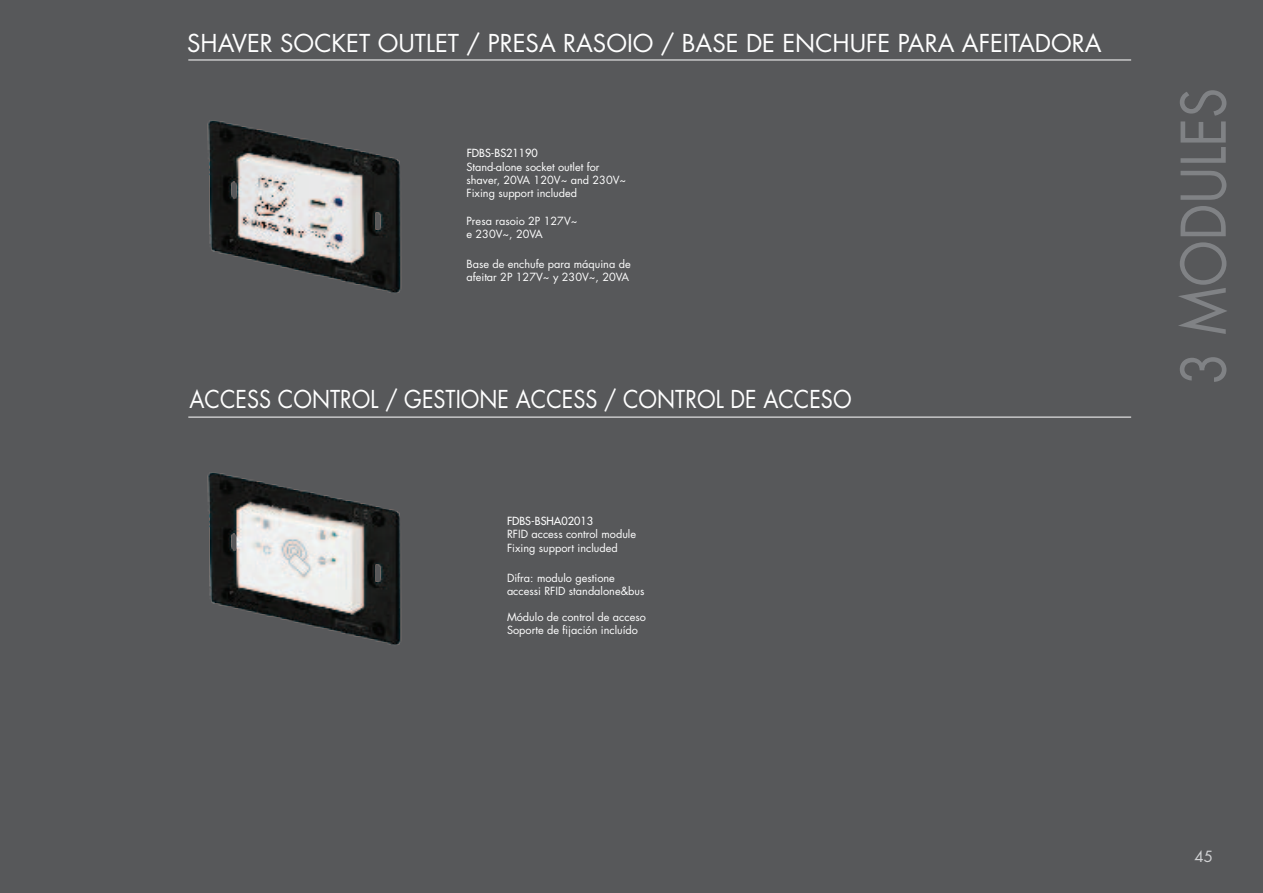
<style>
.page{position:relative;width:1263px;height:893px;background:#57585a}
.page>*{position:absolute;margin:0;border:0;box-sizing:border-box;transform-origin:0 0}
.t1{font:59.85px "Futura LT";color:#808285;scale:.9 1}
.t2{font:24px "Futura LT";color:#fff}
.t3{font:24px "Futura LT";color:#fff;scale:.9 1}
.t4{font:15px "Futura LT";color:#d1d2d4}
.t5{font:10.95px/13px "Futura LT";color:#fff}
.t6{font:10.95px "Futura LT";color:#fff}
</style>
<div class="page">
<hr style="left:188px;top:60px;width:943px;height:1px;background:#fff">
<hr style="left:188px;top:417px;width:943px;height:1px;background:#fff">
<img style="left:207px;top:121px;width:195px;height:172px">
<img style="left:207px;top:473px;width:195px;height:172px">
<p class="t2" style="left:187px;top:27px;width:916px">SHAVER SOCKET OUTLET / PRESA RASOIO / BASE DE ENCHUFE PARA AFEITADORA</p>
<p class="t6" style="left:467px;top:146px;width:73px">FDBS-BS21190</p>
<p class="t5" style="left:466px;top:160px;width:135px">Stand-alone socket outlet for</p>
<p class="t5" style="left:466px;top:173px;width:161px">shaver, 20VA 120V~ and 230V~</p>
<p class="t5" style="left:466px;top:187px;width:112px">Fixing support included</p>
<p class="t5" style="left:466px;top:214px;width:113px">Presa rasoio 2P 127V~</p>
<p class="t5" style="left:466px;top:227px;width:78px">e 230V~, 20VA</p>
<p class="t5" style="left:466px;top:257px;width:166px">Base de enchufe para máquina de afeitar 2P 127V~ y 230V~, 20VA</p>
<p class="t3" style="left:190px;top:384px;width:737px">ACCESS CONTROL / GESTIONE ACCESS / CONTROL DE ACCESO</p>
<p class="t6" style="left:507px;top:514px;width:88px">FDBS-BSHA02013</p>
<p class="t5" style="left:507px;top:528px;width:131px">RFID access control module</p>
<p class="t5" style="left:507px;top:541px;width:112px">Fixing support included</p>
<p class="t5" style="left:507px;top:571px;width:109px">Difra: modulo gestione</p>
<p class="t5" style="left:507px;top:584px;width:139px">accessi RFID standalone&amp;bus</p>
<p class="t5" style="left:507px;top:611px;width:140px">Módulo de control de acceso</p>
<p class="t5" style="left:507px;top:624px;width:133px">Soporte de fijación incluído</p>
<p class="t1" style="left:1165px;top:385px;width:332px;rotate:-90deg">3 MODULES</p>
<h3 class="t4" style="left:1194px;top:847px;width:20px">45</h3>
</div>
